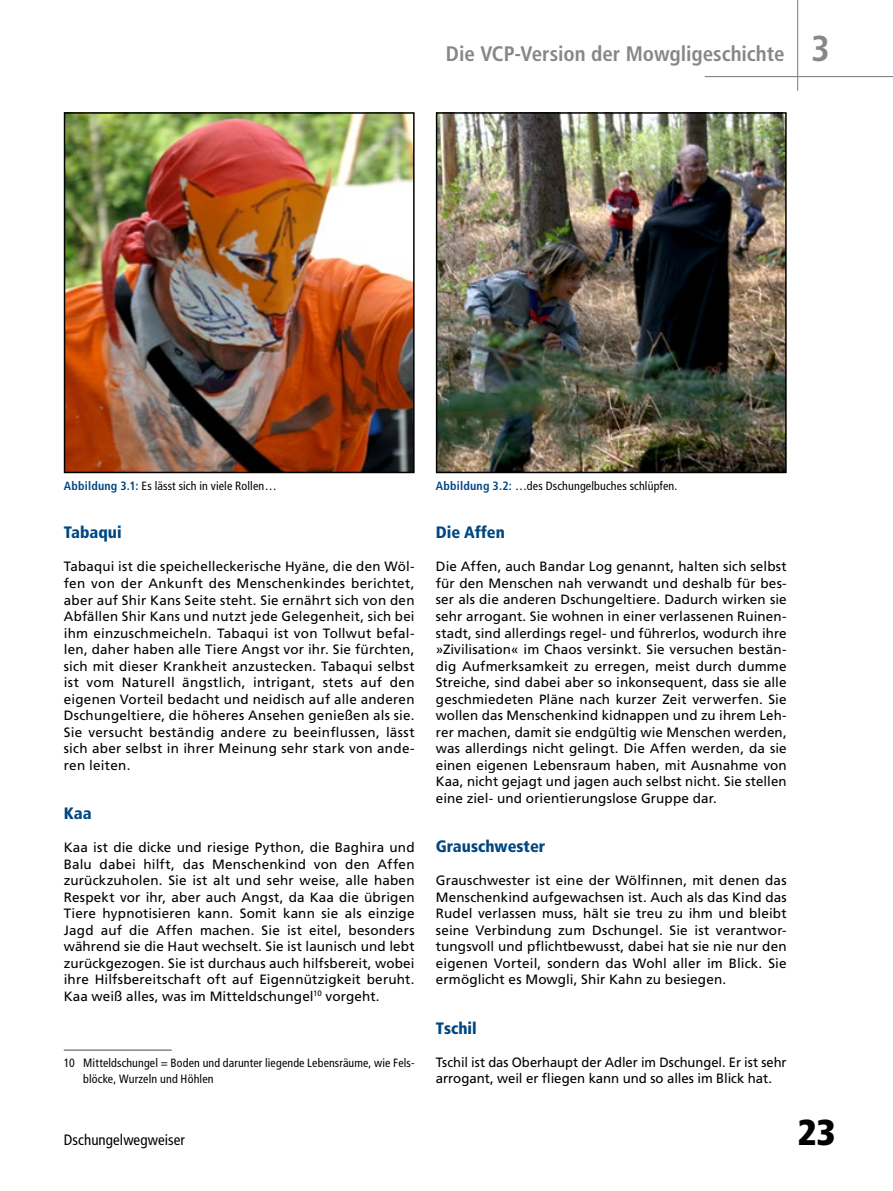
<style>
.page{position:relative;width:893px;height:1191px;background:#fff}
.page>*{position:absolute;margin:0;border:0;box-sizing:border-box;transform-origin:0 0}
.t1{font:900 condensed 36px "Frutiger LT Std";color:#000}
.t2{font:700 condensed 21px "Frutiger LT Std";color:#878786}
.t3{font:900 condensed 16.5px "Frutiger LT Std";color:#004782}
.t4{font:condensed 15px "Frutiger LT Std";letter-spacing:.005em;color:#000}
.t5{font:13.5px/16.5px "Frutiger LT Std";letter-spacing:.005em;color:#000;text-align:justify}
.t6{font:13.5px/16.5px "Frutiger LT Std";letter-spacing:.005em;color:#000;scale:.96 1}
.t7{font:condensed 12px/16.5px "Frutiger LT Std";letter-spacing:.01em;color:#000}
.s1{font-size:36px}
.s2{font-weight:700;color:#004782}
</style>
<div class="page">
<hr style="left:705px;top:76px;width:188px;height:1px;background:#878786">
<hr style="left:797px;top:0;width:1px;height:91px;background:#878786">
<hr style="left:64px;top:1049px;width:108px;height:2px;background:#878786">
<img style="left:67px;top:115px;width:345px;height:355px">
<div style="left:64px;top:112px;width:351px;height:361px;border:2px solid #000"></div>
<img style="left:439px;top:115px;width:345px;height:355px">
<div style="left:436px;top:112px;width:351px;height:361px;border:2px solid #000"></div>
<h2 class="t2" style="left:446px;top:41px;width:385px">Die VCP-Version der Mowgligeschichte <span class="s1">3</span></h2>
<p class="t7" style="left:64px;top:477px;width:214px"><span class="s2">Abbildung 3.1:</span> Es lässt sich in viele Rollen…</p>
<p class="t7" style="left:436px;top:477px;width:243px"><span class="s2">Abbildung 3.2:</span> …des Dschungelbuches schlüpfen.</p>
<p class="t3" style="left:64px;top:523px;width:59px">Tabaqui</p>
<p class="t5" style="left:64px;top:558px;width:352px">Tabaqui ist die speichelleckerische Hyäne, die den Wöl&shy;fen von der Ankunft des Menschenkindes berichtet, aber auf Shir Kans Seite steht. Sie ernährt sich von den Abfällen Shir Kans und nutzt jede Gelegenheit, sich bei ihm einzuschmeicheln. Tabaqui ist von Tollwut befal&shy;len, daher haben alle Tiere Angst vor ihr. Sie fürchten, sich mit dieser Krankheit anzustecken. Tabaqui selbst ist vom Naturell ängstlich, intrigant, stets auf den eigenen Vorteil bedacht und neidisch auf alle anderen Dschungeltiere, die höheres Ansehen genießen als sie.<br>Sie versucht beständig andere zu beeinflussen, lässt sich aber selbst in ihrer Meinung sehr stark von ande&shy;ren leiten.</p>
<p class="t3" style="left:64px;top:803px;width:29px">Kaa</p>
<p class="t5" style="left:64px;top:839px;width:352px">Kaa ist die dicke und riesige Python, die Baghira und Balu dabei hilft, das Menschenkind von den Affen zurückzuholen. Sie ist alt und sehr weise, alle haben Respekt vor ihr, aber auch Angst, da Kaa die übrigen Tiere hypnotisieren kann. Somit kann sie als einzige Jagd auf die Affen machen. Sie ist eitel, besonders während sie die Haut wechselt. Sie ist launisch und lebt zurückgezogen. Sie ist durchaus auch hilfsbereit, wobei ihre Hilfsbereitschaft oft auf Eigennützigkeit beruht.<br>Kaa weiß alles, was im Mitteldschungel<sup>10</sup> vorgeht.</p>
<p class="t7" style="left:83px;top:1054px;width:333px;text-indent:-20px">10 Mitteldschungel = Boden und darunter liegende Lebensräume, wie Fels&shy;blöcke, Wurzeln und Höhlen</p>
<p class="t4" style="left:64px;top:1131px;width:123px">Dschungelwegweiser</p>
<p class="t3" style="left:436px;top:523px;width:71px">Die Affen</p>
<p class="t5" style="left:436px;top:558px;width:352px">Die Affen, auch Bandar Log genannt, halten sich selbst für den Menschen nah verwandt und deshalb für bes&shy;ser als die anderen Dschungeltiere. Dadurch wirken sie sehr arrogant. Sie wohnen in einer verlassenen Ruinen&shy;stadt, sind allerdings regel- und führerlos, wodurch ihre »Zivilisation« im Chaos versinkt. Sie versuchen bestän&shy;dig Aufmerksamkeit zu erregen, meist durch dumme Streiche, sind dabei aber so inkonsequent, dass sie alle geschmiedeten Pläne nach kurzer Zeit verwerfen. Sie wollen das Menschenkind kidnappen und zu ihrem Leh&shy;rer machen, damit sie endgültig wie Menschen werden, was allerdings nicht gelingt. Die Affen werden, da sie einen eigenen Lebensraum haben, mit Ausnahme von Kaa, nicht gejagt und jagen auch selbst nicht. Sie stellen eine ziel- und orientierungslose Gruppe dar.</p>
<p class="t3" style="left:436px;top:836px;width:111px">Grauschwester</p>
<p class="t5" style="left:436px;top:872px;width:352px">Grauschwester ist eine der Wölfinnen, mit denen das Menschenkind aufgewachsen ist. Auch als das Kind das Rudel verlassen muss, hält sie treu zu ihm und bleibt seine Verbindung zum Dschungel. Sie ist verantwor&shy;tungsvoll und pflichtbewusst, dabei hat sie nie nur den eigenen Vorteil, sondern das Wohl aller im Blick. Sie ermöglicht es Mowgli, Shir Kahn zu besiegen.</p>
<p class="t3" style="left:436px;top:1018px;width:42px">Tschil</p>
<p class="t6" style="left:436px;top:1053px;width:367px">Tschil ist das Oberhaupt der Adler im Dschungel. Er ist sehr arrogant, weil er fliegen kann und so alles im Blick hat.</p>
<h1 class="t1" style="left:798px;top:1110px;width:39px">23</h1>
</div>
